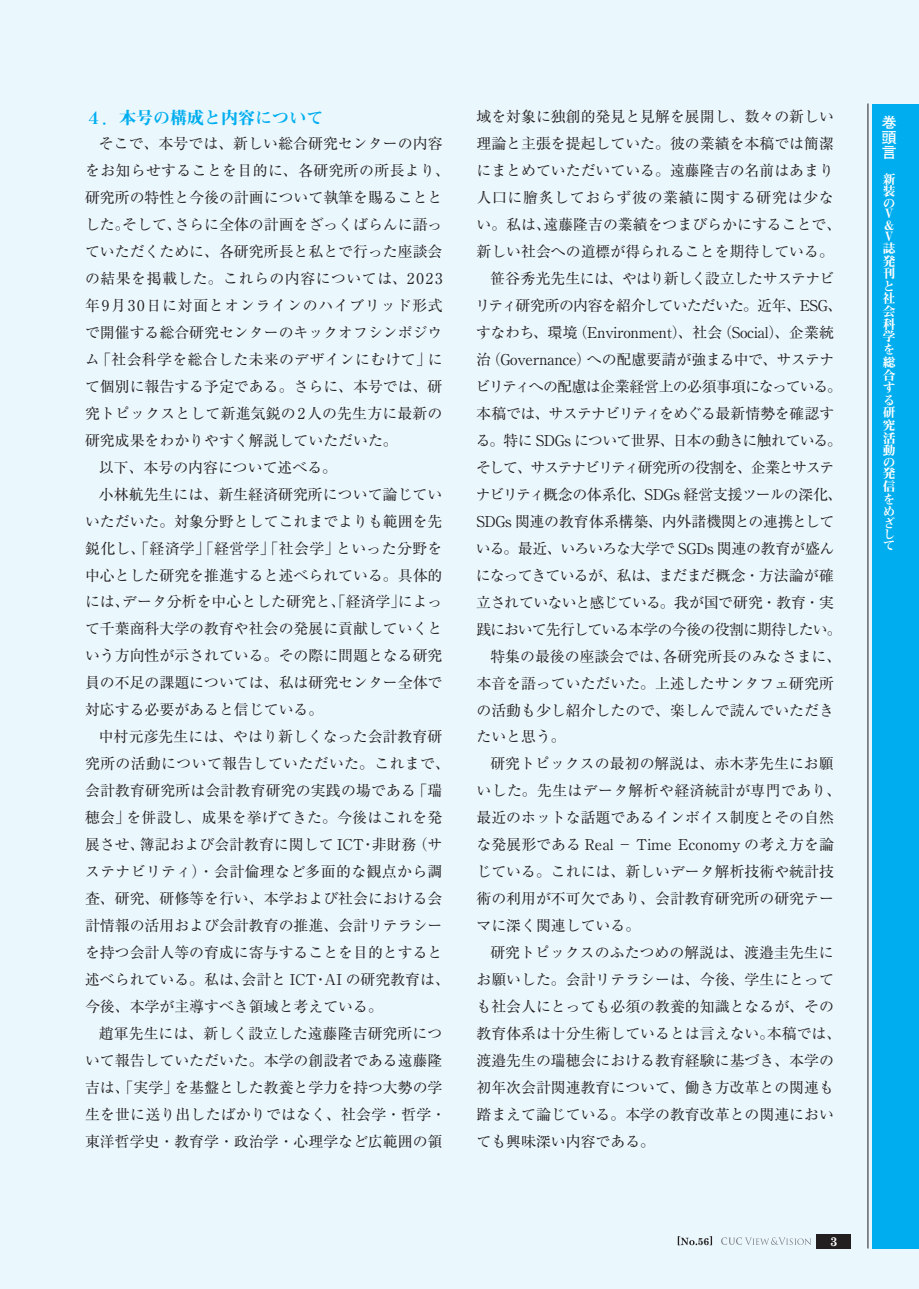
<style>
.page{position:relative;width:919px;height:1289px;background:#fff}
.page>*{position:absolute;margin:0;border:0;box-sizing:border-box;transform-origin:0 0}
.t1{font:16.95px "Midashi Min Pro MA31";color:#00aeef}
.t2{font:14.85px "Ryumin Pro";color:#231f20}
.t3{font:14.85px "Ryumin Pro";letter-spacing:.025em;color:#231f20}
.t4{font:14.85px "Ryumin Pro";letter-spacing:-.02em;color:#231f20}
.t5{font:14.85px "Ryumin Pro";letter-spacing:-.045em;color:#231f20}
.t6{font:14.85px "Ryumin Pro";letter-spacing:-.04em;color:#231f20}
.t7{font:14.85px "Ryumin Pro";letter-spacing:-.055em;color:#231f20}
.t8{font:14.85px "Ryumin Pro";letter-spacing:-.03em;color:#231f20}
.t9{font:14.85px "Ryumin Pro";letter-spacing:-.08em;color:#231f20}
.t10{font:14.85px "Ryumin Pro";letter-spacing:-.025em;color:#231f20}
.t11{font:14.85px "Ryumin Pro";letter-spacing:-.07em;color:#231f20}
.t12{font:14.85px "Ryumin Pro";letter-spacing:.035em;color:#231f20}
.t13{font:14.85px "Ryumin Pro";letter-spacing:-.035em;color:#231f20}
.t14{font:14.85px "Ryumin Pro";letter-spacing:.05em;color:#231f20}
.t15{font:14.85px "Ryumin Pro";letter-spacing:.045em;color:#231f20}
.t16{font:700 14.85px/14.9px "Futo Go B101 Pro";color:#fff;text-align:justify}
.t17{font:12.75px/12.6px "Midashi Min Pro MA31";color:#fff}
.t18{font:700 12.75px "Century Schoolbook";color:#fff}
.t19{font:700 10.05px "Century Schoolbook";color:#231f20}
</style>
<div class="page">
<div style="left:0;top:0;width:918px;height:1288px;background:#eaf7fd"></div>
<svg style="left:677px;top:1236px;width:20px;height:9px"></svg>
<svg style="left:709px;top:1236px;width:3px;height:9px"></svg>
<div style="left:816px;top:1233px;width:34px;height:15px;background:#231f20"></div>
<svg style="left:721px;top:1237px;width:90px;height:7px"></svg>
<hr style="left:867px;top:103px;width:1px;height:1145px;background:#231f20">
<div style="left:872px;top:103px;width:46px;height:1145px;background:#00aeef"></div>
<p class="t1" style="left:85px;top:105px;width:240px">４．本号の構成と内容について</p>
<p class="t2" style="left:99px;top:132px;width:345px">そこで、本号では、新しい総合研究センターの内容</p>
<p class="t3" style="left:85px;top:159px;width:366px">をお知らせすることを目的に、各研究所の所長より、</p>
<p class="t2" style="left:85px;top:186px;width:359px">研究所の特性と今後の計画について執筆を賜ることと</p>
<p class="t2" style="left:85px;top:213px;width:359px">した。そして、さらに全体の計画をざっくばらんに語っ</p>
<p class="t2" style="left:85px;top:240px;width:359px">ていただくために、各研究所長と私とで行った座談会</p>
<p class="t12" style="left:85px;top:267px;width:359px">の結果を掲載した。これらの内容については、2023</p>
<p class="t14" style="left:85px;top:293px;width:359px">年9月30日に対面とオンラインのハイブリッド形式</p>
<p class="t2" style="left:85px;top:320px;width:359px">で開催する総合研究センターのキックオフシンポジウ</p>
<p class="t3" style="left:85px;top:347px;width:359px">ム「社会科学を総合した未来のデザインにむけて」に</p>
<p class="t2" style="left:85px;top:374px;width:359px">て個別に報告する予定である。さらに、本号では、研</p>
<p class="t2" style="left:85px;top:401px;width:359px">究トピックスとして新進気鋭の2人の先生方に最新の</p>
<p class="t2" style="left:85px;top:428px;width:314px">研究成果をわかりやすく解説していただいた。</p>
<p class="t2" style="left:99px;top:455px;width:240px">以下、本号の内容について述べる。</p>
<p class="t2" style="left:99px;top:482px;width:345px">小林航先生には、新生経済研究所について論じてい</p>
<p class="t2" style="left:85px;top:509px;width:359px">いただいた。対象分野としてこれまでよりも範囲を先</p>
<p class="t3" style="left:85px;top:536px;width:359px">鋭化し、「経済学」「経営学」「社会学」といった分野を</p>
<p class="t2" style="left:85px;top:563px;width:359px">中心とした研究を推進すると述べられている。具体的</p>
<p class="t2" style="left:85px;top:590px;width:359px">には、データ分析を中心とした研究と、「経済学」によっ</p>
<p class="t2" style="left:85px;top:617px;width:359px">て千葉商科大学の教育や社会の発展に貢献していくと</p>
<p class="t2" style="left:85px;top:644px;width:359px">いう方向性が示されている。その際に問題となる研究</p>
<p class="t2" style="left:85px;top:671px;width:359px">員の不足の課題については、私は研究センター全体で</p>
<p class="t2" style="left:85px;top:698px;width:240px">対応する必要があると信じている。</p>
<p class="t2" style="left:99px;top:725px;width:345px">中村元彦先生には、やはり新しくなった会計教育研</p>
<p class="t3" style="left:85px;top:752px;width:366px">究所の活動について報告していただいた。これまで、</p>
<p class="t2" style="left:85px;top:779px;width:359px">会計教育研究所は会計教育研究の実践の場である「瑞</p>
<p class="t2" style="left:85px;top:806px;width:359px">穂会」を併設し、成果を挙げてきた。今後はこれを発</p>
<p class="t2" style="left:85px;top:833px;width:359px">展させ、簿記および会計教育に関して ICT・非財務（サ</p>
<p class="t3" style="left:85px;top:859px;width:359px">ステナビリティ）・会計倫理など多面的な観点から調</p>
<p class="t2" style="left:85px;top:886px;width:359px">査、研究、研修等を行い、本学および社会における会</p>
<p class="t2" style="left:85px;top:913px;width:359px">計情報の活用および会計教育の推進、会計リテラシー</p>
<p class="t2" style="left:85px;top:940px;width:359px">を持つ会計人等の育成に寄与することを目的とすると</p>
<p class="t2" style="left:85px;top:967px;width:366px">述べられている。私は、会計と ICT・AI の研究教育は、</p>
<p class="t2" style="left:85px;top:994px;width:299px">今後、本学が主導すべき領域と考えている。</p>
<p class="t2" style="left:99px;top:1021px;width:345px">趙軍先生には、新しく設立した遠藤隆吉研究所につ</p>
<p class="t2" style="left:85px;top:1048px;width:359px">いて報告していただいた。本学の創設者である遠藤隆</p>
<p class="t2" style="left:85px;top:1075px;width:359px">吉は、「実学」を基盤とした教養と学力を持つ大勢の学</p>
<p class="t2" style="left:85px;top:1102px;width:362px">生を世に送り出したばかりではなく、社会学・哲学・</p>
<p class="t2" style="left:85px;top:1129px;width:359px">東洋哲学史・教育学・政治学・心理学など広範囲の領</p>
<p class="t2" style="left:476px;top:105px;width:359px">域を対象に独創的発見と見解を展開し、数々の新しい</p>
<p class="t2" style="left:476px;top:132px;width:359px">理論と主張を提起していた。彼の業績を本稿では簡潔</p>
<p class="t2" style="left:476px;top:159px;width:359px">にまとめていただいている。遠藤隆吉の名前はあまり</p>
<p class="t15" style="left:476px;top:186px;width:359px">人口に膾炙しておらず彼の業績に関する研究は少な</p>
<p class="t2" style="left:476px;top:213px;width:366px">い。私は、遠藤隆吉の業績をつまびらかにすることで、</p>
<p class="t2" style="left:476px;top:240px;width:359px">新しい社会への道標が得られることを期待している。</p>
<p class="t5" style="left:490px;top:267px;width:345px">笹谷秀光先生には、やはり新しく設立したサステナビ</p>
<p class="t7" style="left:475px;top:294px;width:368px">リティ研究所の内容を紹介していただいた。近年、ESG、</p>
<p class="t4" style="left:476px;top:321px;width:359px">すなわち、環境（Environment）、社会（Social）、企業統</p>
<p class="t4" style="left:476px;top:348px;width:360px">治（Governance）への配慮要請が強まる中で、サステナ</p>
<p class="t5" style="left:475px;top:374px;width:368px">ビリティへの配慮は企業経営上の必須事項になっている。</p>
<p class="t13" style="left:476px;top:401px;width:359px">本稿では、サステナビリティをめぐる最新情勢を確認す</p>
<p class="t6" style="left:475px;top:428px;width:368px">る。特に SDGs について世界、日本の動きに触れている。</p>
<p class="t9" style="left:476px;top:455px;width:360px">そして、サステナビリティ研究所の役割を、企業とサステ</p>
<p class="t8" style="left:476px;top:482px;width:368px">ナビリティ概念の体系化、SDGs 経営支援ツールの深化、</p>
<p class="t4" style="left:476px;top:509px;width:359px">SDGs 関連の教育体系構築、内外諸機関との連携として</p>
<p class="t10" style="left:476px;top:536px;width:360px">いる。最近、いろいろな大学で SGDs 関連の教育が盛ん</p>
<p class="t5" style="left:475px;top:563px;width:360px">になってきているが、私は、まだまだ概念・方法論が確</p>
<p class="t6" style="left:476px;top:590px;width:359px">立されていないと感じている。我が国で研究・教育・実</p>
<p class="t11" style="left:476px;top:617px;width:367px">践において先行している本学の今後の役割に期待したい。</p>
<p class="t2" style="left:490px;top:644px;width:352px">特集の最後の座談会では、各研究所長のみなさまに、</p>
<p class="t2" style="left:476px;top:671px;width:359px">本音を語っていただいた。上述したサンタフェ研究所</p>
<p class="t2" style="left:476px;top:698px;width:359px">の活動も少し紹介したので、楽しんで読んでいただき</p>
<p class="t2" style="left:476px;top:725px;width:91px">たいと思う。</p>
<p class="t2" style="left:490px;top:752px;width:345px">研究トピックスの最初の解説は、赤木茅先生にお願</p>
<p class="t3" style="left:476px;top:779px;width:366px">いした。先生はデータ解析や経済統計が専門であり、</p>
<p class="t2" style="left:476px;top:806px;width:359px">最近のホットな話題であるインボイス制度とその自然</p>
<p class="t2" style="left:476px;top:833px;width:359px">な発展形である Real － Time Economy の考え方を論</p>
<p class="t2" style="left:476px;top:860px;width:359px">じている。これには、新しいデータ解析技術や統計技</p>
<p class="t2" style="left:476px;top:887px;width:359px">術の利用が不可欠であり、会計教育研究所の研究テー</p>
<p class="t2" style="left:476px;top:914px;width:165px">マに深く関連している。</p>
<p class="t2" style="left:490px;top:940px;width:345px">研究トピックスのふたつめの解説は、渡邉圭先生に</p>
<p class="t2" style="left:476px;top:967px;width:359px">お願いした。会計リテラシーは、今後、学生にとって</p>
<p class="t2" style="left:476px;top:994px;width:359px">も社会人にとっても必須の教養的知識となるが、その</p>
<p class="t2" style="left:476px;top:1021px;width:366px">教育体系は十分生術しているとは言えない。本稿では、</p>
<p class="t2" style="left:476px;top:1048px;width:359px">渡邉先生の瑞穂会における教育経験に基づき、本学の</p>
<p class="t2" style="left:476px;top:1075px;width:359px">初年次会計関連教育について、働き方改革との関連も</p>
<p class="t2" style="left:476px;top:1102px;width:359px">踏まえて論じている。本学の教育改革との関連におい</p>
<p class="t2" style="left:476px;top:1129px;width:180px">ても興味深い内容である。</p>
<p class="t19" style="left:697px;top:1235px;width:13px">56</p>
<p class="t18" style="left:830px;top:1233px;width:9px">3</p>
<p class="t16" style="left:881px;top:113px;width:16px">巻頭言</p>
<p class="t17" style="left:882px;top:171px;width:14px">新装</p>
<p class="t17" style="left:882px;top:196px;width:13px;line-height:10.9px;text-align:justify">のＶ＆Ｖ</p>
<p class="t17" style="left:882px;top:240px;width:14px">誌発刊と社会科学を総合する研究活動</p>
<p class="t17" style="left:882px;top:455px;width:14px;line-height:12px">の発信をめざして</p>
</div>
